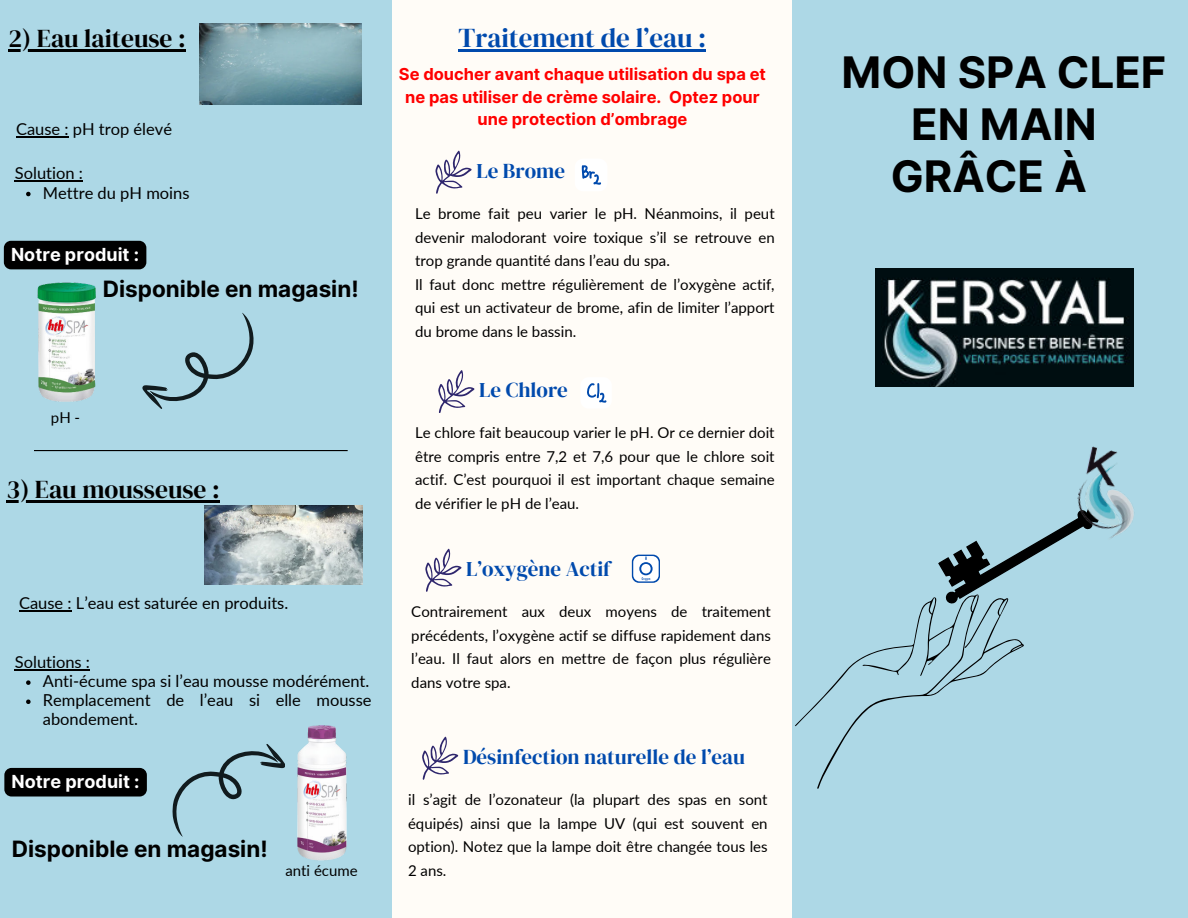
<style>
.page{position:relative;width:1188px;height:918px;background:#add8e6}
.page>*{position:absolute;margin:0;border:0;box-sizing:border-box;transform-origin:0 0}
.t1{font:700 43.5px "Inter";color:#000}
.t2{font:27px "DM Serif Display";color:#004aad}
.t3{font:25.5px "DM Serif Display";color:#000}
.t4{font:700 22.5px "Inter";color:#000}
.t5{font:21px "DM Serif Display";color:#004aad}
.t6{font:700 18px "Inter";color:#fff}
.t7{font:16.5px/19.2px "Lato";color:#000}
.t8{font:700 16.5px/22.5px "Inter";color:#f00;text-align:center}
.t9{font:15px/23.7px "Lato";color:#000;text-align:justify}
</style>
<div class="page">
<svg style="left:795px;top:598px;width:229px;height:191px"></svg>
<div style="left:392px;top:0;width:400px;height:918px;background:#fffcf7"></div>
<hr style="left:34px;top:450px;width:314px;height:1px;background:#000">
<img style="left:875px;top:269px;width:258px;height:118px">
<svg style="left:933px;top:522px;width:137px;height:110px"></svg>
<img style="left:1070px;top:446px;width:64px;height:92px">
<svg style="left:172px;top:744px;width:113px;height:93px"></svg>
<div style="left:4px;top:241px;width:142px;height:28px;background:#000;border-radius:7px"></div>
<hr style="left:8px;top:49px;width:178px;height:2px;background:#000">
<img style="left:200px;top:24px;width:162px;height:81px">
<hr style="left:16px;top:136px;width:53px;height:1px;background:#000">
<hr style="left:15px;top:181px;width:68px;height:1px;background:#000">
<svg style="left:26px;top:192px;width:5px;height:4px"></svg>
<img style="left:37px;top:282px;width:59px;height:119px">
<svg style="left:143px;top:313px;width:111px;height:96px"></svg>
<hr style="left:19px;top:610px;width:53px;height:2px;background:#000">
<hr style="left:6px;top:500px;width:214px;height:3px;background:#000">
<hr style="left:15px;top:669px;width:75px;height:1px;background:#000">
<svg style="left:26px;top:680px;width:5px;height:5px"></svg>
<svg style="left:26px;top:700px;width:5px;height:4px"></svg>
<img style="left:205px;top:506px;width:157px;height:78px">
<div style="left:4px;top:768px;width:143px;height:29px;background:#000;border-radius:7px"></div>
<img style="left:297px;top:725px;width:50px;height:136px">
<hr style="left:459px;top:50px;width:247px;height:2px;background:#004aad">
<svg style="left:435px;top:151px;width:37px;height:42px"></svg>
<svg style="left:581px;top:165px;width:20px;height:20px"></svg>
<svg style="left:438px;top:370px;width:37px;height:43px"></svg>
<svg style="left:587px;top:383px;width:20px;height:20px"></svg>
<svg style="left:425px;top:549px;width:37px;height:42px"></svg>
<svg style="left:632px;top:555px;width:28px;height:28px"></svg>
<div style="left:633px;top:556px;width:26px;height:25px;background:#fff;border-radius:6px"></div>
<svg style="left:639px;top:557px;width:14px;height:24px"></svg>
<svg style="left:422px;top:737px;width:37px;height:42px"></svg>
<h3 class="t3" style="left:8px;top:24px;width:179px">2) Eau laiteuse :</h3>
<p class="t7" style="left:16px;top:119px;width:158px">Cause : pH trop élevé</p>
<p class="t7" style="left:43px;top:163px;width:148px;text-indent:-28px">Solution :<br>Mettre du pH moins</p>
<p class="t6" style="left:11px;top:242px;width:130px">Notre produit :</p>
<h3 class="t4" style="left:103px;top:273px;width:257px">Disponible en magasin!</h3>
<p class="t9" style="left:51px;top:405px;width:31px">pH -</p>
<h3 class="t3" style="left:6px;top:475px;width:215px">3) Eau mousseuse :</h3>
<p class="t7" style="left:19px;top:593px;width:271px">Cause : L’eau est saturée en produits.</p>
<p class="t7" style="left:43px;top:652px;width:330px;text-indent:-28px">Solutions :<br>Anti-écume spa si l’eau mousse modérément.<br>Remplacement de l’eau si elle mousse abondement.</p>
<p class="t6" style="left:12px;top:769px;width:130px">Notre produit :</p>
<h3 class="t4" style="left:12px;top:832px;width:257px">Disponible en magasin!</h3>
<p class="t9" style="left:285px;top:858px;width:74px">anti écume</p>
<h2 class="t2" style="left:459px;top:23px;width:249px">Traitement de l’eau :</h2>
<p class="t8" style="left:399px;top:63px;width:369px">Se doucher avant chaque utilisation du spa et ne pas utiliser de crème solaire. Optez pour une protection d’ombrage</p>
<h3 class="t5" style="left:476px;top:159px;width:90px">Le Brome</h3>
<p class="t9" style="left:415px;top:201px;width:361px;text-align:left">Le brome fait peu varier le pH. Néanmoins, il peut devenir malodorant voire toxique s’il se retrouve en trop grande quantité dans l’eau du spa.<br>Il faut donc mettre régulièrement de l’oxygène actif, qui est un activateur de brome, afin de limiter l’apport du brome dans le bassin.</p>
<h3 class="t5" style="left:479px;top:378px;width:90px">Le Chlore</h3>
<p class="t9" style="left:415px;top:420px;width:361px">Le chlore fait beaucoup varier le pH. Or ce dernier doit être compris entre 7,2 et 7,6 pour que le chlore soit actif. C’est pourquoi il est important chaque semaine de vérifier le pH de l’eau.</p>
<h3 class="t5" style="left:466px;top:557px;width:146px">L’oxygène Actif</h3>
<p class="t9" style="left:411px;top:599px;width:361px">Contrairement aux deux moyens de traitement précédents, l’oxygène actif se diffuse rapidement dans l’eau. Il faut alors en mettre de façon plus régulière dans votre spa.</p>
<h3 class="t5" style="left:463px;top:745px;width:284px">Désinfection naturelle de l’eau</h3>
<p class="t9" style="left:408px;top:787px;width:361px">il s’agit de l’ozonateur (la plupart des spas en sont équipés) ainsi que la lampe UV (qui est souvent en option). Notez que la lampe doit être changée tous les 2 ans.</p>
<h1 class="t1" style="left:841px;top:41px;width:326px">MON SPA CLEF</h1>
<h1 class="t1" style="left:911px;top:92px;width:187px">EN MAIN</h1>
<h1 class="t1" style="left:891px;top:144px;width:198px">GRÂCE À</h1>
</div>
